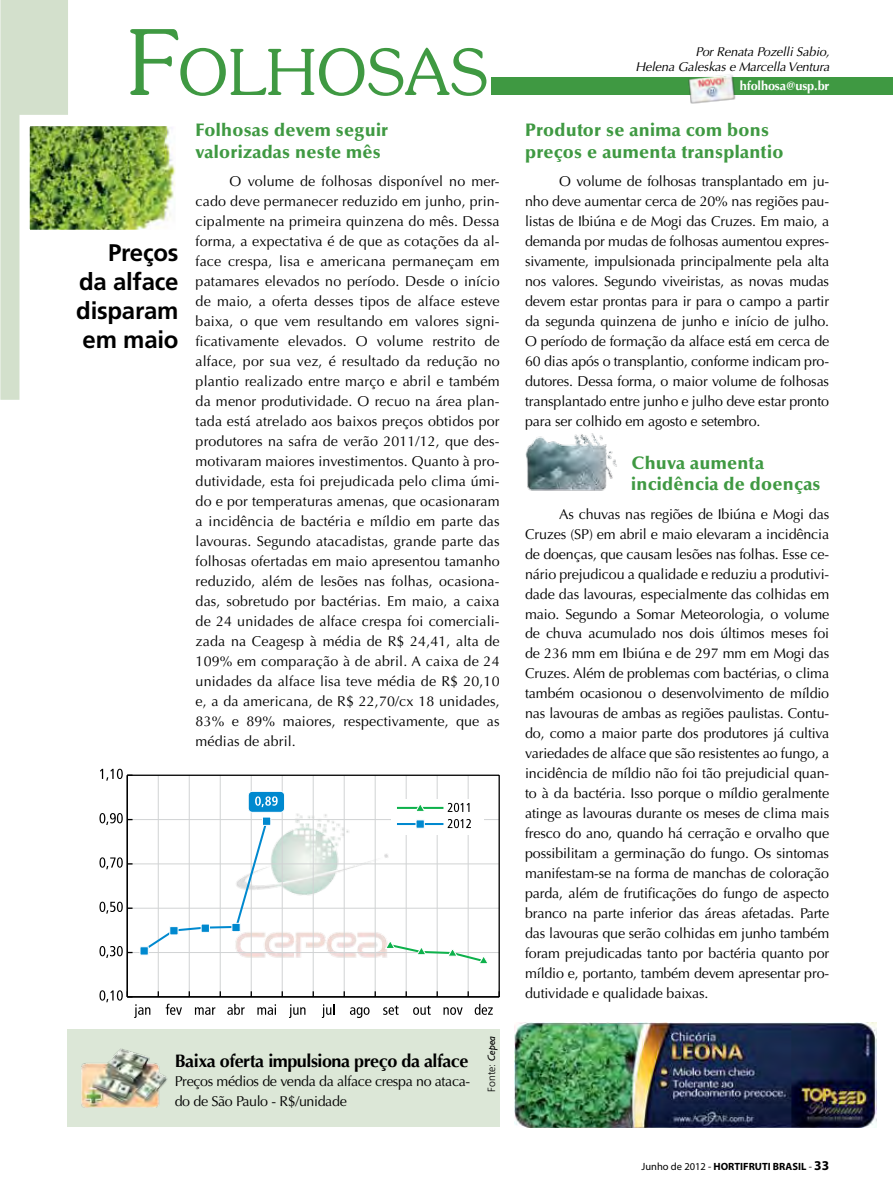
<style>
.page{position:relative;width:893px;height:1191px;background:#fff}
.page>*{position:absolute;margin:0;border:0;box-sizing:border-box;transform-origin:0 0}
.t1{font:300 63px "Souvenir";color:#3f9942}
.t2{font:700 24px/28.8px "Frutiger";letter-spacing:-.01em;color:#000;text-align:justify}
.t3{font:900 18px/21.5px "Optima";letter-spacing:.015em;color:#3f9942}
.t4{font:700 18px "Optima";letter-spacing:-.025em;color:#000}
.t5{font:14.25px/20px "Optima";letter-spacing:-.01em;color:#000;text-align:justify}
.t6{font:italic 12.75px/15px "Optima";letter-spacing:-.01em;color:#000;text-align:right}
.t7{font:700 12.75px "Optima";letter-spacing:-.01em;color:#fff}
.t8{font:700 10.5px "Myriad Pro";color:#000}
.t9{font:300 10.5px "Frutiger";color:#000}
.s1{font-size:90px}
.s2{font-family:"Humanist 521 BT";font-weight:400;font-style:italic}
.s3{font-weight:400}
.s4{font-size:13.5px}
</style>
<div class="page">
<img style="left:238px;top:812px;width:156px;height:149px">
<hr style="left:127px;top:952px;width:372px;height:1px;background:#d1d3d4">
<hr style="left:127px;top:863px;width:372px;height:1px;background:#d1d3d4">
<hr style="left:189px;top:775px;width:1px;height:221px;background:#d1d3d4">
<hr style="left:220px;top:775px;width:1px;height:221px;background:#d1d3d4">
<hr style="left:251px;top:775px;width:1px;height:221px;background:#d1d3d4">
<hr style="left:282px;top:775px;width:1px;height:221px;background:#d1d3d4">
<hr style="left:313px;top:775px;width:1px;height:221px;background:#d1d3d4">
<hr style="left:158px;top:775px;width:1px;height:222px;background:#d1d3d4">
<hr style="left:344px;top:775px;width:1px;height:221px;background:#d1d3d4">
<hr style="left:375px;top:775px;width:1px;height:221px;background:#d1d3d4">
<hr style="left:406px;top:775px;width:1px;height:221px;background:#d1d3d4">
<hr style="left:437px;top:775px;width:1px;height:221px;background:#d1d3d4">
<hr style="left:468px;top:775px;width:1px;height:221px;background:#d1d3d4">
<hr style="left:127px;top:908px;width:372px;height:1px;background:#d1d3d4">
<hr style="left:127px;top:819px;width:372px;height:1px;background:#d1d3d4">
<hr style="left:127px;top:774px;width:372px;height:2px;background:#000">
<hr style="left:499px;top:775px;width:1px;height:221px;background:#000">
<hr style="left:127px;top:996px;width:372px;height:1px;background:#000">
<svg style="left:166px;top:1003px;width:16px;height:11px"></svg>
<svg style="left:195px;top:1007px;width:20px;height:8px"></svg>
<svg style="left:227px;top:1004px;width:18px;height:11px"></svg>
<svg style="left:257px;top:1004px;width:19px;height:11px"></svg>
<svg style="left:289px;top:1004px;width:16px;height:14px"></svg>
<svg style="left:322px;top:1004px;width:12px;height:14px"></svg>
<svg style="left:350px;top:1007px;width:20px;height:11px"></svg>
<svg style="left:383px;top:1005px;width:16px;height:9px"></svg>
<svg style="left:413px;top:1005px;width:18px;height:9px"></svg>
<svg style="left:443px;top:1007px;width:20px;height:7px"></svg>
<svg style="left:475px;top:1004px;width:18px;height:10px"></svg>
<div style="left:248px;top:791px;width:37px;height:21px;background:#0089cf;border-radius:4px"></div>
<div style="left:248px;top:791px;width:37px;height:21px;border:1px solid #fff;border-radius:4px"></div>
<svg style="left:255px;top:796px;width:23px;height:11px"></svg>
<div style="left:392px;top:799px;width:92px;height:35px;background:#fff"></div>
<hr style="left:397px;top:807px;width:46px;height:2px;background:#0db14b">
<svg style="left:448px;top:803px;width:21px;height:9px"></svg>
<hr style="left:397px;top:823px;width:46px;height:2px;background:#0089cf">
<div style="left:416px;top:819px;width:9px;height:9px;background:#0089cf;border:1px solid #fff"></div>
<svg style="left:448px;top:819px;width:23px;height:9px"></svg>
<svg style="left:415px;top:805px;width:11px;height:6px"></svg>
<svg style="left:99px;top:990px;width:51px;height:28px"></svg>
<svg style="left:99px;top:901px;width:34px;height:12px"></svg>
<svg style="left:99px;top:813px;width:34px;height:12px"></svg>
<svg style="left:100px;top:768px;width:33px;height:12px"></svg>
<hr style="left:127px;top:775px;width:1px;height:221px;background:#000">
<svg style="left:99px;top:857px;width:34px;height:12px"></svg>
<svg style="left:99px;top:946px;width:34px;height:12px"></svg>
<svg style="left:385px;top:940px;width:102px;height:24px"></svg>
<svg style="left:141px;top:820px;width:128px;height:132px"></svg>
<div style="left:140px;top:946px;width:9px;height:9px;background:#0089cf;border:1px solid #fff"></div>
<div style="left:169px;top:926px;width:9px;height:9px;background:#0089cf;border:1px solid #fff"></div>
<div style="left:201px;top:923px;width:9px;height:9px;background:#0089cf;border:1px solid #fff"></div>
<div style="left:232px;top:923px;width:9px;height:9px;background:#0089cf;border:1px solid #fff"></div>
<div style="left:262px;top:816px;width:9px;height:9px;background:#0089cf;border:1px solid #fff"></div>
<div style="left:68px;top:1029px;width:432px;height:98px;background:#dce7d7"></div>
<img style="left:81px;top:1048px;width:86px;height:59px">
<div style="left:491px;top:78px;width:402px;height:17px;background:#3f9942"></div>
<svg style="left:0;top:0;width:68px;height:400px"></svg>
<img style="left:525px;top:433px;width:92px;height:58px">
<img style="left:31px;top:127px;width:144px;height:102px">
<div style="left:27px;top:123px;width:152px;height:110px;border:3px solid #fff"></div>
<img style="left:514px;top:1022px;width:362px;height:105px">
<img style="left:686px;top:74px;width:53px;height:30px">
<h1 class="t1" style="left:128px;top:34px;width:362px"><span class="s1">F</span>OLHOSAS</h1>
<h2 class="t2" style="left:76px;top:238px;width:104px;text-indent:32px">Preços da alface disparam em maio</h2>
<p class="t3" style="left:196px;top:120px;width:194px">Folhosas devem seguir valorizadas neste mês</p>
<p class="t5" style="left:196px;top:172px;width:306px;text-indent:34px">O volume de folhosas disponível no mer&shy;cado deve permanecer reduzido em junho, prin&shy;cipalmente na primeira quinzena do mês. Dessa forma, a expectativa é de que as cotações da al&shy;face crespa, lisa e americana permaneçam em patamares elevados no período. Desde o início de maio, a oferta desses tipos de alface esteve baixa, o que vem resultando em valores signi&shy;ficativamente elevados. O volume restrito de alface, por sua vez, é resultado da redução no plantio realizado entre março e abril e também da menor produtividade. O recuo na área plan&shy;tada está atrelado aos baixos preços obtidos por produtores na safra de verão 2011/12, que des&shy;motivaram maiores investimentos. Quanto à pro&shy;dutividade, esta foi prejudicada pelo clima úmi&shy;do e por temperaturas amenas, que ocasionaram a incidência de bactéria e míldio em parte das lavouras. Segundo atacadistas, grande parte das folhosas ofertadas em maio apresentou tamanho reduzido, além de lesões nas folhas, ocasiona&shy;das, sobretudo por bactérias. Em maio, a caixa de 24 unidades de alface crespa foi comerciali&shy;zada na Ceagesp à média de R$ 24,41, alta de 109% em comparação à de abril. A caixa de 24 unidades da alface lisa teve média de R$ 20,10 e, a da americana, de R$ 22,70/cx 18 unidades, 83% e 89% maiores, respectivamente, que as médias de abril.</p>
<p class="t4" style="left:175px;top:1050px;width:295px">Baixa oferta impulsiona preço da alface</p>
<p class="t5" style="left:175px;top:1072px;width:297px;line-height:19.5px">Preços médios de venda da alface crespa no ataca&shy;do de São Paulo - R$/unidade</p>
<p class="t9" style="left:486px;top:1091px;width:57px;rotate:-90deg">Fonte: <span class="s2">Cepea</span></p>
<p class="t6" style="left:635px;top:44px;width:196px">Por Renata Pozelli Sabio,<br>Helena Galeskas e Marcella Ventura</p>
<p class="t7" style="left:740px;top:78px;width:91px">hfolhosa@usp.br</p>
<p class="t3" style="left:525px;top:120px;width:260px">Produtor se anima com bons preços e aumenta transplantio</p>
<p class="t5" style="left:525px;top:172px;width:306px;text-indent:34px">O volume de folhosas transplantado em ju&shy;nho deve aumentar cerca de 20% nas regiões pau&shy;listas de Ibiúna e de Mogi das Cruzes. Em maio, a demanda por mudas de folhosas aumentou expres&shy;sivamente, impulsionada principalmente pela alta nos valores. Segundo viveiristas, as novas mudas devem estar prontas para ir para o campo a partir da segunda quinzena de junho e início de julho.<br>O período de formação da alface está em cerca de 60 dias após o transplantio, conforme indicam pro&shy;dutores. Dessa forma, o maior volume de folhosas transplantado entre junho e julho deve estar pronto para ser colhido em agosto e setembro.</p>
<p class="t3" style="left:631px;top:452px;width:191px">Chuva aumenta incidência de doenças</p>
<p class="t5" style="left:525px;top:504px;width:306px;text-indent:34px">As chuvas nas regiões de Ibiúna e Mogi das Cruzes (SP) em abril e maio elevaram a incidência de doenças, que causam lesões nas folhas. Esse ce&shy;nário prejudicou a qualidade e reduziu a produtivi&shy;dade das lavouras, especialmente das colhidas em maio. Segundo a Somar Meteorologia, o volume de chuva acumulado nos dois últimos meses foi de 236 mm em Ibiúna e de 297 mm em Mogi das Cruzes. Além de problemas com bactérias, o clima também ocasionou o desenvolvimento de míldio nas lavouras de ambas as regiões paulistas. Contu&shy;do, como a maior parte dos produtores já cultiva variedades de alface que são resistentes ao fungo, a incidência de míldio não foi tão prejudicial quan&shy;to à da bactéria. Isso porque o míldio geralmente atinge as lavouras durante os meses de clima mais fresco do ano, quando há cerração e orvalho que possibilitam a germinação do fungo. Os sintomas manifestam-se na forma de manchas de coloração parda, além de frutificações do fungo de aspecto branco na parte inferior das áreas afetadas. Parte das lavouras que serão colhidas em junho também foram prejudicadas tanto por bactéria quanto por míldio e, portanto, também devem apresentar pro&shy;dutividade e qualidade baixas.</p>
<p class="t8" style="left:642px;top:1159px;width:189px"><span class="s3">Junho de 2012 -</span> HORTIFRUTI BRASIL <span class="s3">-</span> <span class="s4">33</span></p>
</div>
